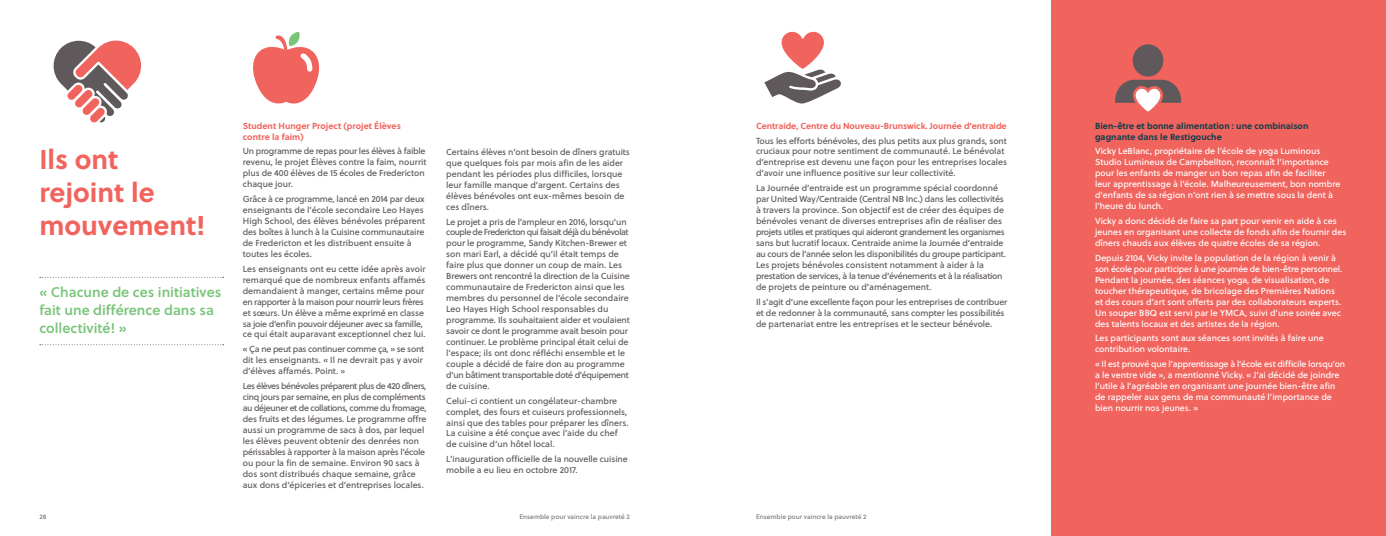
<style>
.page{position:relative;width:1386px;height:536px;background:#fff}
.page>*{position:absolute;margin:0;border:0;box-sizing:border-box;transform-origin:0 0}
.t1{font:700 27.12px/33.2px "Soleil";color:#f1645e}
.t2{font:14px/17.5px "Soleil Sb";color:#79c478}
.t3{font:8.75px/10.9px "Soleil Bk";color:#60595b}
.t4{font:8.75px/10.9px "Soleil Bk";color:#fff}
.t5{font:700 8.75px/10.9px "Soleil";letter-spacing:-.01em;color:#f1645e}
.t6{font:700 8.75px/10.9px "Soleil";color:#123d4b}
.t7{font:6.56px "Soleil Bk";color:#7e7677}
</style>
<div class="page">
<svg style="left:253px;top:32px;width:67px;height:72px"></svg>
<svg style="left:53px;top:41px;width:88px;height:81px"></svg>
<svg style="left:40px;top:277px;width:184px;height:1px"></svg>
<svg style="left:40px;top:344px;width:184px;height:1px"></svg>
<div style="left:1051px;top:0;width:335px;height:536px;background:#f1645e"></div>
<svg style="left:764px;top:31px;width:77px;height:72px"></svg>
<div style="left:1133px;top:44px;width:30px;height:33px;background:#60595b;border-radius:50%"></div>
<svg style="left:1115px;top:80px;width:66px;height:32px"></svg>
<h1 class="t1" style="left:39px;top:141px;width:167px">Ils ont rejoint le mouvement!</h1>
<h2 class="t2" style="left:39px;top:283px;width:184px">« Chacune de ces initiatives fait une différence dans sa collectivité! »</h2>
<p class="t5" style="left:243px;top:119px;width:160px">Student Hunger Project (projet Élèves contre la faim)</p>
<p class="t3" style="left:243px;top:145px;width:185px">Un programme de repas pour les élèves à faible revenu, le projet Élèves contre la faim, nourrit plus de 400 élèves de 15 écoles de Fredericton chaque jour.</p>
<p class="t3" style="left:243px;top:193px;width:184px">Grâce à ce programme, lancé en 2014 par deux enseignants de l’école secondaire Leo Hayes High School, des élèves bénévoles préparent des boîtes à lunch à la Cuisine communautaire de Fredericton et les distribuent ensuite à toutes les écoles.</p>
<p class="t3" style="left:243px;top:263px;width:184px">Les enseignants ont eu cette idée après avoir remarqué que de nombreux enfants affamés demandaient à manger, certains même pour en rapporter à la maison pour nourrir leurs frères et sœurs. Un élève a même exprimé en classe sa joie d’enfin pouvoir déjeuner avec sa famille, ce qui était auparavant exceptionnel chez lui.</p>
<p class="t3" style="left:243px;top:343px;width:183px">« Ça ne peut pas continuer comme ça, » se sont dit les enseignants. « Il ne devrait pas y avoir d’élèves affamés. Point. »</p>
<p class="t3" style="left:243px;top:380px;width:185px">Les élèves bénévoles préparent plus de 420 dîners, cinq jours par semaine, en plus de compléments au déjeuner et de collations, comme du fromage, des fruits et des légumes. Le programme offre aussi un programme de sacs à dos, par lequel les élèves peuvent obtenir des denrées non périssables à rapporter à la maison après l’école ou pour la fin de semaine. Environ 90 sacs à dos sont distribués chaque semaine, grâce aux dons d’épiceries et d’entreprises locales.</p>
<p class="t3" style="left:446px;top:146px;width:185px">Certains élèves n’ont besoin de dîners gratuits que quelques fois par mois afin de les aider pendant les périodes plus difficiles, lorsque leur famille manque d’argent. Certains des élèves bénévoles ont eux-mêmes besoin de ces dîners.</p>
<p class="t3" style="left:446px;top:215px;width:185px">Le projet a pris de l’ampleur en 2016, lorsqu’un couple de Fredericton qui faisait déjà du bénévolat pour le programme, Sandy Kitchen-Brewer et son mari Earl, a décidé qu’il était temps de faire plus que donner un coup de main. Les Brewers ont rencontré la direction de la Cuisine communautaire de Fredericton ainsi que les membres du personnel de l’école secondaire Leo Hayes High School responsables du programme. Ils souhaitaient aider et voulaient savoir ce dont le programme avait besoin pour continuer. Le problème principal était celui de l’espace; ils ont donc réfléchi ensemble et le couple a décidé de faire don au programme d’un bâtiment transportable doté d’équipement de cuisine.</p>
<p class="t3" style="left:446px;top:394px;width:184px">Celui-ci contient un congélateur-chambre complet, des fours et cuiseurs professionnels, ainsi que des tables pour préparer les dîners.<br>La cuisine a été conçue avec l’aide du chef de cuisine d’un hôtel local.</p>
<p class="t3" style="left:446px;top:453px;width:183px">L’inauguration officielle de la nouvelle cuisine mobile a eu lieu en octobre 2017.</p>
<p class="t5" style="left:756px;top:119px;width:252px">Centraide, Centre du Nouveau-Brunswick. Journée d’entraide</p>
<p class="t3" style="left:756px;top:134px;width:253px">Tous les efforts bénévoles, des plus petits aux plus grands, sont cruciaux pour notre sentiment de communauté. Le bénévolat d’entreprise est devenu une façon pour les entreprises locales d’avoir une influence positive sur leur collectivité.</p>
<p class="t3" style="left:756px;top:182px;width:252px">La Journée d’entraide est un programme spécial coordonné par United Way/Centraide (Central NB Inc.) dans les collectivités à travers la province. Son objectif est de créer des équipes de bénévoles venant de diverses entreprises afin de réaliser des projets utiles et pratiques qui aideront grandement les organismes sans but lucratif locaux. Centraide anime la Journée d’entraide au cours de l’année selon les disponibilités du groupe participant.<br>Les projets bénévoles consistent notamment à aider à la prestation de services, à la tenue d’événements et à la réalisation de projets de peinture ou d’aménagement.</p>
<p class="t3" style="left:756px;top:295px;width:253px">Il s’agit d’une excellente façon pour les entreprises de contribuer et de redonner à la communauté, sans compter les possibilités de partenariat entre les entreprises et le secteur bénévole.</p>
<p class="t7" style="left:39px;top:511px;width:9px">28</p>
<p class="t7" style="left:520px;top:511px;width:112px">Ensemble pour vaincre la pauvreté 2</p>
<p class="t7" style="left:756px;top:511px;width:112px">Ensemble pour vaincre la pauvreté 2</p>
<p class="t6" style="left:1095px;top:119px;width:215px">Bien-être et bonne alimentation : une combinaison gagnante dans le Restigouche</p>
<p class="t4" style="left:1095px;top:145px;width:247px">Vicky LeBlanc, propriétaire de l’école de yoga Luminous Studio Lumineux de Campbellton, reconnaît l’importance pour les enfants de manger un bon repas afin de faciliter leur apprentissage à l’école. Malheureusement, bon nombre d’enfants de sa région n’ont rien à se mettre sous la dent à l’heure du lunch.</p>
<p class="t4" style="left:1095px;top:215px;width:253px">Vicky a donc décidé de faire sa part pour venir en aide à ces jeunes en organisant une collecte de fonds afin de fournir des dîners chauds aux élèves de quatre écoles de sa région.</p>
<p class="t4" style="left:1095px;top:252px;width:249px">Depuis 2104, Vicky invite la population de la région à venir à son école pour participer à une journée de bien-être personnel.<br>Pendant la journée, des séances yoga, de visualisation, de toucher thérapeutique, de bricolage des Premières Nations et des cours d’art sont offerts par des collaborateurs experts.<br>Un souper BBQ est servi par le YMCA, suivi d’une soirée avec des talents locaux et des artistes de la région.</p>
<p class="t4" style="left:1095px;top:332px;width:230px">Les participants sont aux séances sont invités à faire une contribution volontaire.</p>
<p class="t4" style="left:1095px;top:358px;width:252px">« Il est prouvé que l’apprentissage à l’école est difficile lorsqu’on a le ventre vide », a mentionné Vicky. « J’ai décidé de joindre l’utile à l’agréable en organisant une journée bien-être afin de rappeler aux gens de ma communauté l’importance de bien nourrir nos jeunes. »</p>
</div>
